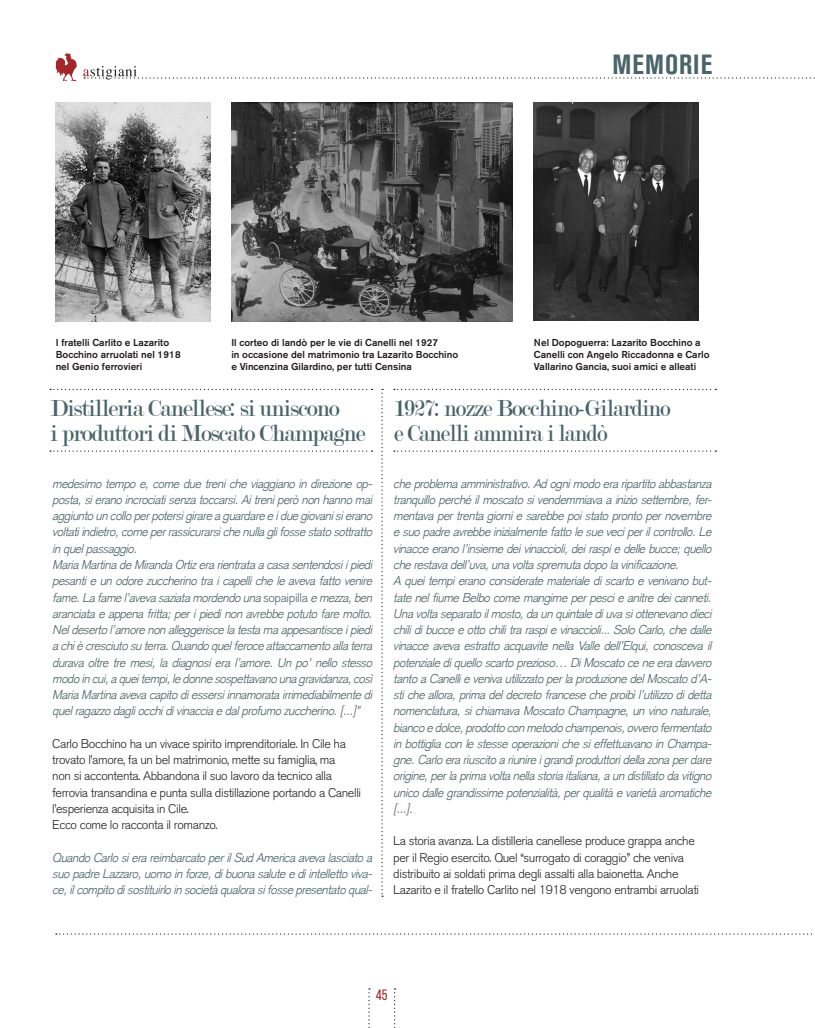
<style>
.page{position:relative;width:815px;height:1028px;background:#fff}
.page>*{position:absolute;margin:0;border:0;box-sizing:border-box;transform-origin:0 0}
.t1{font:700 condensed 27.5px "Akzidenz Grotesk BE";letter-spacing:.04em;color:#4b646b}
.t2{font:25px "Modern";letter-spacing:-.04em;color:#4b646b}
.t3{font:25px "Modern";letter-spacing:-.04em;color:#4b646b;scale:.94 1}
.t4{font:15px "Bebas Neue";color:#a2262a}
.t5{font:italic 300 12.5px/16.2px "Akzidenz Grotesk";letter-spacing:-.03em;color:#4b646b;text-align:justify}
.t6{font:italic 300 12.5px/16.2px "Akzidenz Grotesk";letter-spacing:-.03em;color:#4c646b;text-align:justify}
.t7{font:300 12.5px/16.2px "Akzidenz Grotesk BE";letter-spacing:-.03em;color:#231f20}
.t8{font:500 10px/12px "Akzidenz Grotesk BE";color:#231f20}
.s1{font-family:"Akzidenz Grotesk BE";font-style:normal}
</style>
<div class="page">
<svg style="left:368px;top:988px;width:2px;height:40px"></svg>
<svg style="left:394px;top:988px;width:2px;height:40px"></svg>
<svg style="left:56px;top:53px;width:21px;height:28px"></svg>
<svg style="left:83px;top:66px;width:732px;height:14px"></svg>
<svg style="left:56px;top:933px;width:759px;height:1px"></svg>
<svg style="left:50px;top:389px;width:322px;height:1px"></svg>
<svg style="left:50px;top:450px;width:322px;height:2px"></svg>
<svg style="left:394px;top:389px;width:322px;height:1px"></svg>
<svg style="left:394px;top:450px;width:322px;height:2px"></svg>
<img style="left:534px;top:102px;width:165px;height:219px">
<img style="left:55px;top:102px;width:156px;height:219px">
<img style="left:231px;top:102px;width:282px;height:219px">
<svg style="left:381px;top:389px;width:2px;height:507px"></svg>
<p class="t1" style="left:612px;top:48px;width:101px">MEMORIE</p>
<p class="t8" style="left:56px;top:336px;width:126px">I fratelli Carlito e Lazarito<br>Bocchino arruolati nel 1918</p>
<p class="t8" style="left:56px;top:360px;width:88px">nel Genio ferrovieri</p>
<p class="t8" style="left:231px;top:336px;width:208px">Il corteo di landò per le vie di Canelli nel 1927</p>
<p class="t8" style="left:231px;top:348px;width:228px">in occasione del matrimonio tra Lazarito Bocchino</p>
<p class="t8" style="left:231px;top:360px;width:182px">e Vincenzina Gilardino, per tutti Censina</p>
<p class="t8" style="left:534px;top:336px;width:177px">Nel Dopoguerra: Lazarito Bocchino a<br>Canelli con Angelo Riccadonna e Carlo<br>Vallarino Gancia, suoi amici e alleati</p>
<p class="t2" style="left:50px;top:395px;width:291px">Distilleria Canellese: si uniscono</p>
<p class="t2" style="left:50px;top:420px;width:317px">i produttori di Moscato Champagne</p>
<p class="t6" style="left:52px;top:475px;width:322px">medesimo tempo e, come due treni che viaggiano in direzione op&shy;posta, si erano incrociati senza toccarsi. Ai treni però non hanno mai aggiunto un collo per potersi girare a guardare e i due giovani si erano voltati indietro, come per rassicurarsi che nulla gli fosse stato sottratto in quel passaggio.</p>
<p class="t6" style="left:52px;top:556px;width:321px">Maria Martina de Miranda Ortiz era rientrata a casa sentendosi i piedi pesanti e un odore zuccherino tra i capelli che le aveva fatto venire fame. La fame l’aveva saziata mordendo una <span class="s1">sopaipilla</span> e mezza, ben aranciata e appena fritta; per i piedi non avrebbe potuto fare molto.<br>Nel deserto l’amore non alleggerisce la testa ma appesantisce i piedi a chi è cresciuto su terra. Quando quel feroce attaccamento alla terra durava oltre tre mesi, la diagnosi era l’amore. Un po’ nello stesso modo in cui, a quei tempi, le donne sospettavano una gravidanza, così Maria Martina aveva capito di essersi innamorata irrimediabilmente di quel ragazzo dagli occhi di vinaccia e dal profumo zuccherino. [...]”</p>
<p class="t7" style="left:52px;top:735px;width:310px">Carlo Bocchino ha un vivace spirito imprenditoriale. In Cile ha trovato l’amore, fa un bel matrimonio, mette su famiglia, ma<br>non si accontenta. Abbandona il suo lavoro da tecnico alla ferrovia transandina e punta sulla distillazione portando a Canelli l’esperienza acquisita in Cile.</p>
<p class="t7" style="left:52px;top:817px;width:167px">Ecco come lo racconta il romanzo.</p>
<p class="t5" style="left:52px;top:849px;width:322px">Quando Carlo si era reimbarcato per il Sud America aveva lasciato a suo padre Lazzaro, uomo in forze, di buona salute e di intelletto viva&shy;ce, il compito di sostituirlo in società qualora si fosse presentato qual-</p>
<p class="t3" style="left:394px;top:395px;width:296px">1927: nozze Bocchino-Gilardino</p>
<p class="t3" style="left:394px;top:420px;width:229px">e Canelli ammira i landò</p>
<p class="t5" style="left:393px;top:475px;width:320px">che problema amministrativo. Ad ogni modo era ripartito abbastanza tranquillo perché il moscato si vendemmiava a inizio settembre, fer&shy;mentava per trenta giorni e sarebbe poi stato pronto per novembre e suo padre avrebbe inizialmente fatto le sue veci per il controllo. Le vinacce erano l’insieme dei vinaccioli, dei raspi e delle bucce; quello che restava dell’uva, una volta spremuta dopo la vinificazione.</p>
<p class="t5" style="left:393px;top:573px;width:320px">A quei tempi erano considerate materiale di scarto e venivano but&shy;tate nel fiume Belbo come mangime per pesci e anitre dei canneti.<br>Una volta separato il mosto, da un quintale di uva si ottenevano dieci chili di bucce e otto chili tra raspi e vinaccioli... Solo Carlo, che dalle vinacce aveva estratto acquavite nella Valle dell’Elqui, conosceva il potenziale di quello scarto prezioso… Di Moscato ce ne era davvero tanto a Canelli e veniva utilizzato per la produzione del Moscato d’A&shy;sti che allora, prima del decreto francese che proibì l’utilizzo di detta nomenclatura, si chiamava Moscato Champagne, un vino naturale, bianco e dolce, prodotto con metodo champenois, ovvero fermentato in bottiglia con le stesse operazioni che si effettuavano in Champa&shy;gne. Carlo era riuscito a riunire i grandi produttori della zona per dare origine, per la prima volta nella storia italiana, a un distillato da vitigno unico dalle grandissime potenzialità, per qualità e varietà aromatiche [...].</p>
<p class="t7" style="left:393px;top:833px;width:307px">La storia avanza. La distilleria canellese produce grappa anche per il Regio esercito. Quel “surrogato di coraggio” che veniva distribuito ai soldati prima degli assalti alla baionetta. Anche Lazarito e il fratello Carlito nel 1918 vengono entrambi arruolati</p>
<p class="t4" style="left:376px;top:987px;width:13px">45</p>
</div>
